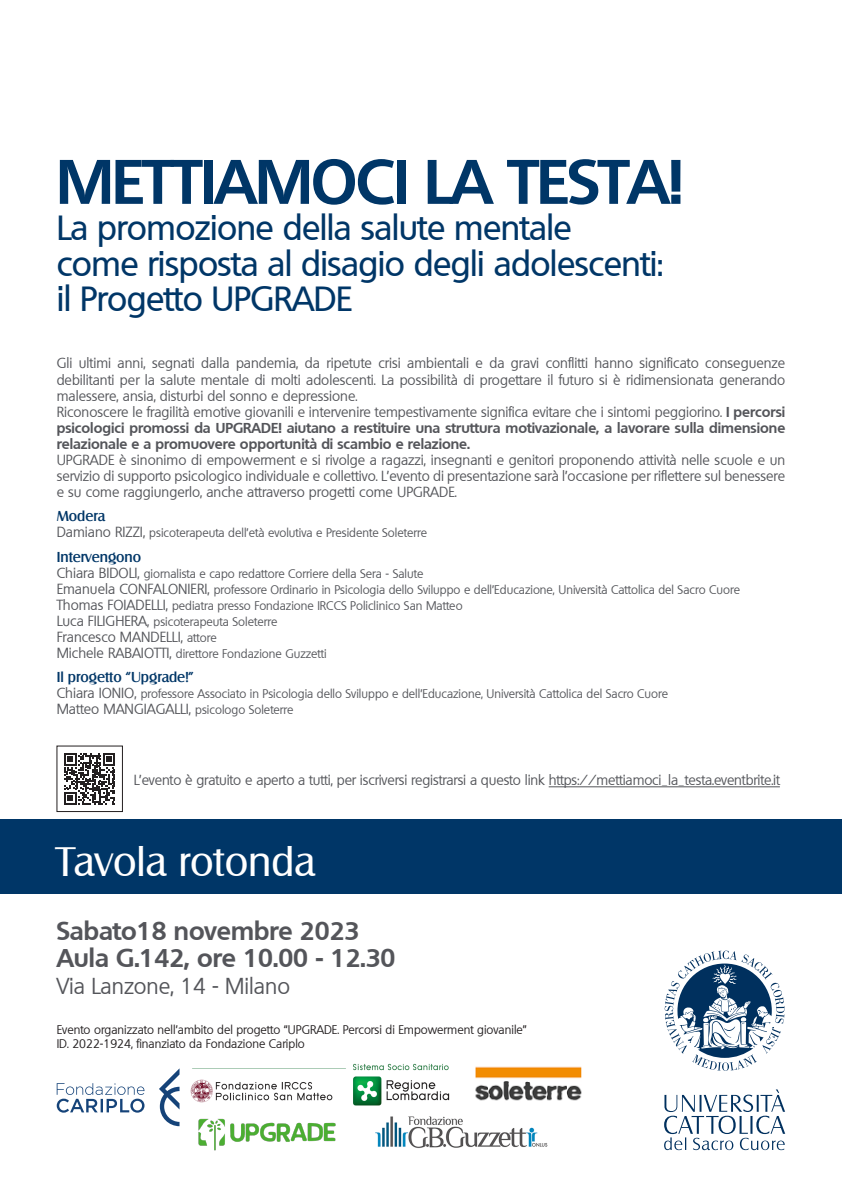
<style>
.page{position:relative;width:842px;height:1191px;background:#fff}
.page>*{position:absolute;margin:0;border:0;box-sizing:border-box;transform-origin:0 0}
.Sottotitolo{font:700 60.9px "Quebec";letter-spacing:-.015em;color:#003667}
.Evento{font:40px "Salzburg";color:#fff}
.Sottotitolo-2{font:500 34px "Quebec";letter-spacing:-.015em;color:#003667}
.Data{font:700 25px "Quebec";color:#54555a}
.Luogo{font:22px "Quebec";color:#54555a}
.Titolo_3{font:14px/16px "Quebec";color:#54555a;text-align:justify}
.Titolo_3-2{font:700 14px/16px "Quebec";color:#54555a;text-align:justify}
.Titolo_3-3{font:500 14px "Salzburg";color:#003667}
.Titolo_3-4{font:12px "Quebec";color:#54555a}
.t1{font:12px "Quebec";color:#231f20}
.s1{font-weight:400}
.s2{font-size:14px}
.s3{font-size:12px}
</style>
<div class="page">
<div style="left:0;top:819px;width:842px;height:75px;background:#003667"></div>
<svg style="left:665px;top:950px;width:119px;height:121px"></svg>
<svg style="left:664px;top:1089px;width:121px;height:61px"></svg>
<svg style="left:64px;top:753px;width:51px;height:51px"></svg>
<hr style="left:549px;top:786px;width:231px;height:1px;background:#54555a">
<img style="left:198px;top:1118px;width:138px;height:33px">
<img style="left:375px;top:1116px;width:173px;height:32px">
<img style="left:190px;top:1063px;width:260px;height:43px">
<svg style="left:57px;top:1068px;width:123px;height:58px"></svg>
<img style="left:475px;top:1066px;width:107px;height:35px">
<p class="Sottotitolo" style="left:57px;top:142px;width:628px">METTIAMOCI LA TESTA!</p>
<p class="Sottotitolo-2" style="left:57px;top:205px;width:517px">La promozione della salute mentale</p>
<p class="Sottotitolo-2" style="left:57px;top:241px;width:608px">come risposta al disagio degli adolescenti:</p>
<p class="Sottotitolo-2" style="left:57px;top:277px;width:297px">il Progetto UPGRADE</p>
<p class="Titolo_3" style="left:57px;top:355px;width:730px">Gli ultimi anni, segnati dalla pandemia, da ripetute crisi ambientali e da gravi conflitti hanno significato conseguenze debilitanti per la salute mentale di molti adolescenti. La possibilità di progettare il futuro si è ridimensionata generando malessere, ansia, disturbi del sonno e depressione.</p>
<p class="Titolo_3-2" style="left:57px;top:403px;width:730px"><span class="s1">Riconoscere le fragilità emotive giovanili e intervenire tempestivamente significa evitare che i sintomi peggiorino.</span> I percorsi psicologici promossi da UPGRADE! aiutano a restituire una struttura motivazionale, a lavorare sulla dimensione relazionale e a promuovere opportunità di scambio e relazione.</p>
<p class="Titolo_3" style="left:57px;top:451px;width:730px">UPGRADE è sinonimo di empowerment e si rivolge a ragazzi, insegnanti e genitori proponendo attività nelle scuole e un servizio di supporto psicologico individuale e collettivo. L’evento di presentazione sarà l’occasione per riflettere sul benessere e su come raggiungerlo, anche attraverso progetti come UPGRADE.</p>
<p class="Titolo_3-3" style="left:57px;top:507px;width:50px">Modera</p>
<p class="Titolo_3-4" style="left:57px;top:525px;width:372px"><span class="s2">Damiano RIZZI,</span> psicoterapeuta dell’età evolutiva e Presidente Soleterre</p>
<p class="Titolo_3-3" style="left:57px;top:548px;width:86px">Intervengono</p>
<p class="Titolo_3-4" style="left:57px;top:565px;width:368px"><span class="s2">Chiara BIDOLI,</span> giornalista e capo redattore Corriere della Sera - Salute</p>
<p class="Titolo_3-4" style="left:57px;top:581px;width:685px"><span class="s2">Emanuela CONFALONIERI,</span> professore Ordinario in Psicologia dello Sviluppo e dell’Educazione, Università Cattolica del Sacro Cuore</p>
<p class="Titolo_3-4" style="left:57px;top:597px;width:407px"><span class="s2">Thomas FOIADELLI,</span> pediatra presso Fondazione IRCCS Policlinico San Matteo</p>
<p class="Titolo_3-4" style="left:57px;top:613px;width:222px"><span class="s2">Luca FILIGHERA,</span> psicoterapeuta Soleterre</p>
<p class="Titolo_3" style="left:57px;top:628px;width:162px">Francesco MANDELLI, <span class="s3">attore</span></p>
<p class="Titolo_3-4" style="left:57px;top:645px;width:271px"><span class="s2">Michele RABAIOTTI,</span> direttore Fondazione Guzzetti</p>
<p class="Titolo_3-3" style="left:57px;top:668px;width:139px">Il progetto “Upgrade!”</p>
<p class="Titolo_3-4" style="left:57px;top:686px;width:613px"><span class="s2">Chiara IONIO,</span> professore Associato in Psicologia dello Sviluppo e dell’Educazione, Università Cattolica del Sacro Cuore</p>
<p class="Titolo_3" style="left:57px;top:701px;width:238px">Matteo MANGIAGALLI, <span class="s3">psicologo Soleterre</span></p>
<p class="Titolo_3" style="left:134px;top:772px;width:648px">L’evento è gratuito e aperto a tutti, per iscriversi registrarsi a questo link https://mettiamoci_la_testa.eventbrite.it</p>
<p class="Evento" style="left:57px;top:837px;width:260px">Tavola rotonda</p>
<p class="Data" style="left:57px;top:914px;width:304px">Sabato18 novembre 2023</p>
<p class="Data" style="left:57px;top:941px;width:340px">Aula G.142, ore 10.00 - 12.30</p>
<p class="Luogo" style="left:57px;top:972px;width:235px">Via Lanzone, 14 - Milano</p>
<p class="t1" style="left:57px;top:1022px;width:472px">Evento organizzato nell'ambito del progetto “UPGRADE. Percorsi di Empowerment giovanile”</p>
<p class="t1" style="left:57px;top:1036px;width:250px">ID. 2022-1924, finanziato da Fondazione Cariplo</p>
</div>
